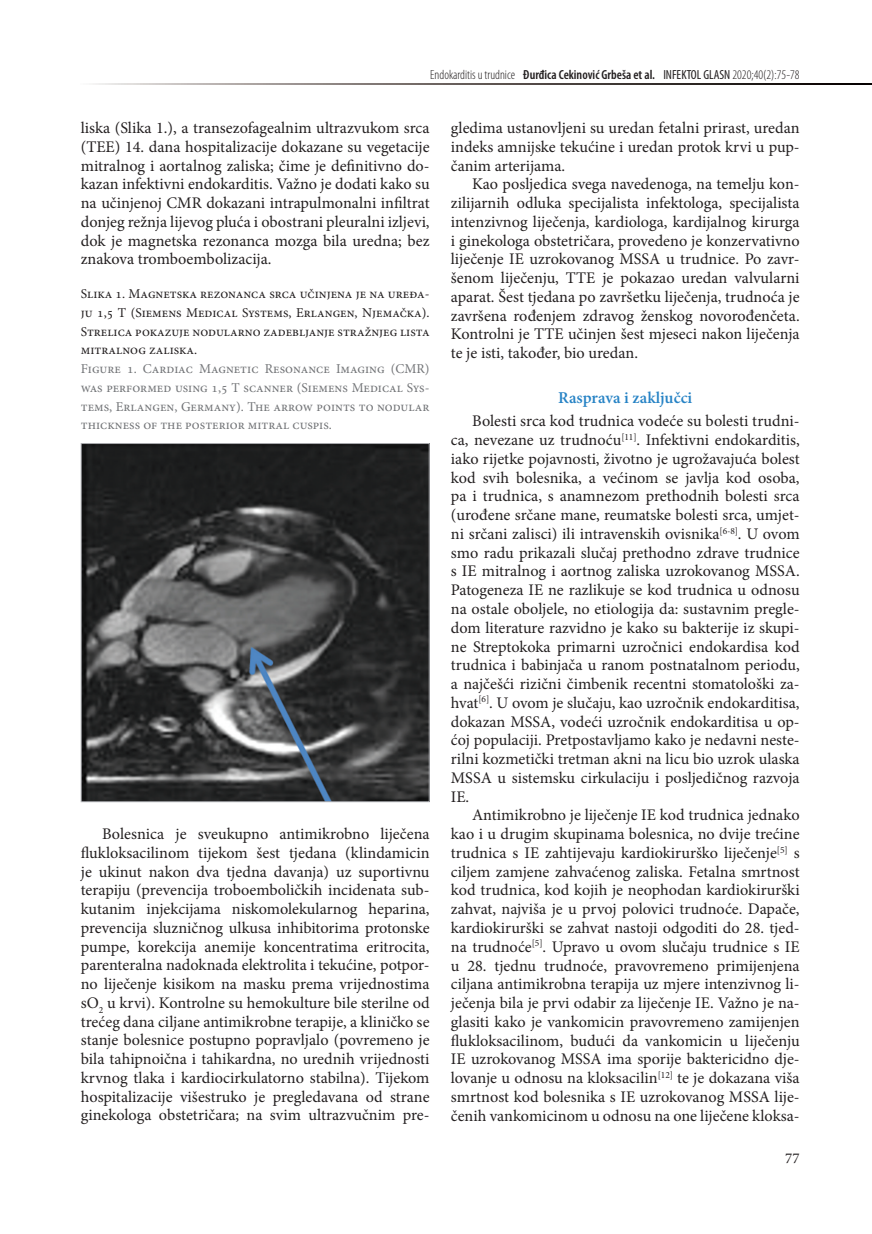
<style>
.page{position:relative;width:872px;height:1234px;background:#fff}
.page>*{position:absolute;margin:0;border:0;box-sizing:border-box;transform-origin:0 0}
.t1{font:600 16.5px "Minion Pro";color:#2783c5}
.t2{font:16.2px/18.8px "Minion Pro";color:#231f20;text-align:justify}
.t3{font:15px "Minion Pro";color:#231f20}
.t4{font:13.5px/18.8px "Minion Pro";color:#727477;text-align:justify}
.t5{font:13.5px/18.8px "Minion Pro";color:#231f20;text-align:justify}
.t6{font:300 condensed 13.2px "Myriad Pro";color:#231f20}
.s1{font-weight:600}
.s2{font-weight:400}
</style>
<div class="page">
<img style="left:93px;top:84px;width:779px;height:1px">
<img style="left:83px;top:445px;width:344px;height:354px">
<div style="left:81px;top:443px;width:348px;height:358px;border:1px solid #aeafb3"></div>
<p class="t6" style="left:430px;top:67px;width:371px">Endokarditis u trudnice <span class="s1">Đurđica Cekinović Grbeša et al.</span> <span class="s2">INFEKTOL GLASN</span> 2020;40(2):75-78</p>
<p class="t2" style="left:81px;top:118px;width:350px">liska (Slika 1.), a transezofagealnim ultrazvukom srca (TEE) 14. dana hospitalizacije dokazane su vegetacije mitralnog i aortalnog zaliska; čime je definitivno do&shy;kazan infektivni endokarditis. Važno je dodati kako su na učinjenoj CMR dokazani intrapulmonalni infiltrat donjeg režnja lijevog pluća i obostrani pleuralni izljevi, dok je magnetska rezonanca mozga bila uredna; bez znakova tromboembolizacija.</p>
<p class="t2" style="left:451px;top:118px;width:350px">gledima ustanovljeni su uredan fetalni prirast, uredan indeks amnijske tekućine i uredan protok krvi u pup&shy;čanim arterijama.</p>
<p class="t2" style="left:451px;top:175px;width:350px;text-indent:21px">Kao posljedica svega navedenoga, na temelju kon&shy;zilijarnih odluka specijalista infektologa, specijalista intenzivnog liječenja, kardiologa, kardijalnog kirurga i ginekologa obstetričara, provedeno je konzervativno liječenje IE uzrokovanog MSSA u trudnice. Po zavr&shy;šenom liječenju, TTE je pokazao uredan valvularni aparat. Šest tjedana po završetku liječenja, trudnoća je završena rođenjem zdravog ženskog novorođenčeta.<br>Kontrolni je TTE učinjen šest mjeseci nakon liječenja te je isti, također, bio uredan.</p>
<p class="t1" style="left:558px;top:386px;width:136px">Rasprava i zaključci</p>
<p class="t2" style="left:451px;top:412px;width:350px;text-indent:21px">Bolesti srca kod trudnica vodeće su bolesti trudni&shy;ca, nevezane uz trudnoću<sup>[11]</sup>. Infektivni endokarditis, iako rijetke pojavnosti, životno je ugrožavajuća bolest kod svih bolesnika, a većinom se javlja kod osoba, pa i trudnica, s anamnezom prethodnih bolesti srca (urođene srčane mane, reumatske bolesti srca, umjet&shy;ni srčani zalisci) ili intravenskih ovisnika<sup>[6-8]</sup>. U ovom smo radu prikazali slučaj prethodno zdrave trudnice s IE mitralnog i aortnog zaliska uzrokovanog MSSA.<br>Patogeneza IE ne razlikuje se kod trudnica u odnosu na ostale oboljele, no etiologija da: sustavnim pregle&shy;dom literature razvidno je kako su bakterije iz skupi&shy;ne Streptokoka primarni uzročnici endokardisa kod trudnica i babinjača u ranom postnatalnom periodu, a najčešći rizični čimbenik recentni stomatološki za&shy;hvat<sup>[6]</sup>. U ovom je slučaju, kao uzročnik endokarditisa, dokazan MSSA, vodeći uzročnik endokarditisa u op&shy;ćoj populaciji. Pretpostavljamo kako je nedavni neste&shy;rilni kozmetički tretman akni na licu bio uzrok ulaska MSSA u sistemsku cirkulaciju i posljedičnog razvoja IE.</p>
<p class="t2" style="left:451px;top:805px;width:350px;text-indent:21px">Antimikrobno je liječenje IE kod trudnica jednako kao i u drugim skupinama bolesnica, no dvije trećine trudnica s IE zahtijevaju kardiokirurško liječenje<sup>[5]</sup> s ciljem zamjene zahvaćenog zaliska. Fetalna smrtnost kod trudnica, kod kojih je neophodan kardiokirurški zahvat, najviša je u prvoj polovici trudnoće. Dapače, kardiokirurški se zahvat nastoji odgoditi do 28. tjed&shy;na trudnoće<sup>[5]</sup>. Upravo u ovom slučaju trudnice s IE u 28. tjednu trudnoće, pravovremeno primijenjena ciljana antimikrobna terapija uz mjere intenzivnog li&shy;ječenja bila je prvi odabir za liječenje IE. Važno je na&shy;glasiti kako je vankomicin pravovremeno zamijenjen flukloksacilinom, budući da vankomicin u liječenju IE uzrokovanog MSSA ima sporije baktericidno dje&shy;lovanje u odnosu na kloksacilin<sup>[12]</sup> te je dokazana viša smrtnost kod bolesnika s IE uzrokovanog MSSA lije&shy;čenih vankomicinom u odnosu na one liječene kloksa-</p>
<p class="t5" style="left:81px;top:284px;width:350px">Slika 1. Magnetska rezonanca srca učinjena je na uređa&shy;ju 1,5 T (Siemens Medical Systems, Erlangen, Njemačka).<br>Strelica pokazuje nodularno zadebljanje stražnjeg lista mitralnog zaliska.</p>
<p class="t4" style="left:81px;top:359px;width:350px">Figure 1. Cardiac Magnetic Resonance Imaging (CMR) was performed using 1,5 T scanner (Siemens Medical Sys&shy;tems, Erlangen, Germany). The arrow points to nodular thickness of the posterior mitral cuspis.</p>
<p class="t2" style="left:81px;top:824px;width:350px;text-indent:21px">Bolesnica je sveukupno antimikrobno liječena flukloksacilinom tijekom šest tjedana (klindamicin je ukinut nakon dva tjedna davanja) uz suportivnu terapiju (prevencija troboemboličkih incidenata sub&shy;kutanim injekcijama niskomolekularnog heparina, prevencija sluzničnog ulkusa inhibitorima protonske pumpe, korekcija anemije koncentratima eritrocita, parenteralna nadoknada elektrolita i tekućine, potpor&shy;no liječenje kisikom na masku prema vrijednostima sO<sub>2</sub> u krvi). Kontrolne su hemokulture bile sterilne od trećeg dana ciljane antimikrobne terapije, a kliničko se stanje bolesnice postupno popravljalo (povremeno je bila tahipnoična i tahikardna, no urednih vrijednosti krvnog tlaka i kardiocirkulatorno stabilna). Tijekom hospitalizacije višestruko je pregledavana od strane ginekologa obstetričara; na svim ultrazvučnim pre-</p>
<p class="t3" style="left:785px;top:1147px;width:16px">77</p>
</div>
